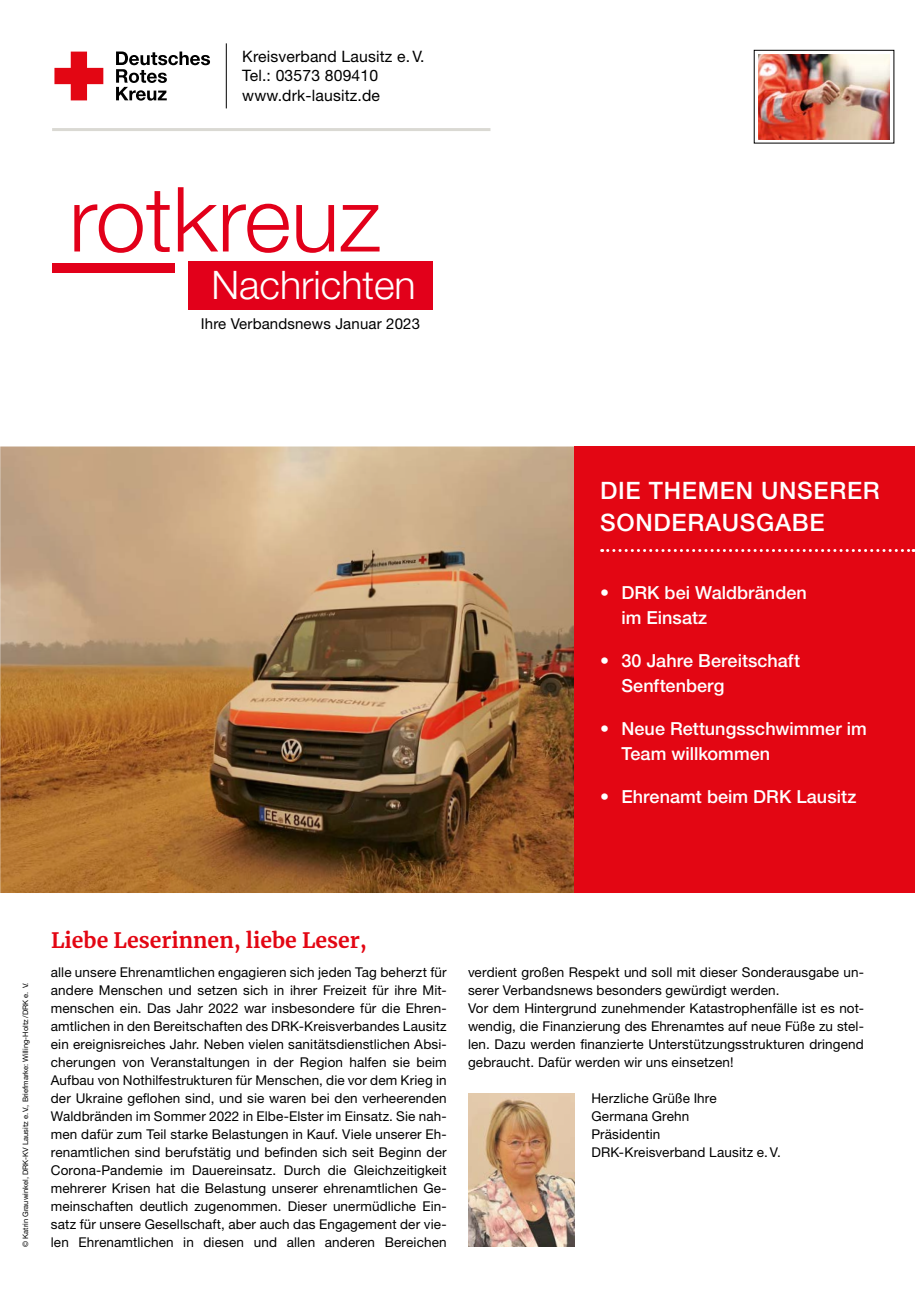
<style>
.page{position:relative;width:915px;height:1297px;background:#fff}
.page>*{position:absolute;margin:0;border:0;box-sizing:border-box;transform-origin:0 0}
.t1{font:300 90px "Helvetica Neue LT Std";color:#e2001a}
.t2{font:300 39.3px "Helvetica Neue LT Pro";color:#fff}
.t3{font:500 24px "Helvetica Neue LT Pro";letter-spacing:.03em;color:#fff}
.t4{font:700 21px "Merriweather";color:#e30613}
.t5{font:500 18px/25.5px "Helvetica Neue LT Pro";color:#fff}
.t6{font:15.75px "Helvetica Neue LT Pro";letter-spacing:.01em;color:#000}
.t7{font:15px "Helvetica Neue LT Pro";letter-spacing:.01em;color:#000}
.MGB_Copy{font:13.5px/18px "Helvetica Neue LT Pro";letter-spacing:.01em;color:#000;text-align:justify}
.MGB_Fotocredits{font:7.5px "Helvetica Neue LT Pro";color:#000}
</style>
<div class="page">
<img style="left:0;top:446px;width:574px;height:447px">
<div style="left:574px;top:446px;width:340px;height:447px;background:#e30613"></div>
<svg style="left:601px;top:549px;width:312px;height:3px"></svg>
<svg style="left:54px;top:52px;width:49px;height:48px"></svg>
<svg style="left:116px;top:52px;width:94px;height:49px"></svg>
<hr style="left:52px;top:128px;width:438px;height:3px;background:#dad9d3">
<hr style="left:226px;top:43px;width:1px;height:65px;background:#000">
<div style="left:188px;top:261px;width:244px;height:49px;background:#e2001a"></div>
<div style="left:52px;top:263px;width:122px;height:9px;background:#e2001a"></div>
<img style="left:468px;top:1093px;width:106px;height:154px">
<div style="left:753px;top:50px;width:140px;height:93px;border:1px solid #000"></div>
<img style="left:758px;top:54px;width:131px;height:85px">
<p class="t6" style="left:242px;top:47px;width:184px">Kreisverband Lausitz e.V.</p>
<p class="t6" style="left:242px;top:66px;width:137px">Tel.: 03573 809410</p>
<p class="t6" style="left:242px;top:85px;width:139px">www.drk-lausitz.de</p>
<p class="t1" style="left:69px;top:164px;width:313px">rotkreuz</p>
<p class="t2" style="left:211px;top:261px;width:206px">Nachrichten</p>
<p class="t7" style="left:201px;top:314px;width:220px">Ihre Verbandsnews Januar 2023</p>
<p class="t3" style="left:600px;top:476px;width:281px">DIE THEMEN UNSERER</p>
<p class="t3" style="left:600px;top:508px;width:226px">SONDERAUSGABE</p>
<p class="t5" style="left:621px;top:579px;width:187px;text-indent:-21px">• DRK bei Waldbränden im Einsatz</p>
<p class="t5" style="left:621px;top:647px;width:180px;text-indent:-21px">• 30 Jahre Bereitschaft<br>Senftenberg</p>
<p class="t5" style="left:621px;top:715px;width:246px;text-indent:-21px">• Neue Rettungsschwimmer im<br>Team willkommen</p>
<p class="t5" style="left:600px;top:783px;width:257px">• Ehrenamt beim DRK Lausitz</p>
<p class="MGB_Fotocredits" style="left:21px;top:1247px;width:265px;rotate:-90deg">© Katrin Grauwinkel, DRK-KV Lausitz e.V., Briefmarke: Willing-Holtz /DRK e. V.</p>
<p class="t4" style="left:51px;top:925px;width:317px">Liebe Leserinnen, liebe Leser,</p>
<p class="MGB_Copy" style="left:51px;top:962px;width:397px">alle unsere Ehrenamtlichen engagieren sich jeden Tag beherzt für andere Menschen und setzen sich in ihrer Freizeit für ihre Mit&shy;menschen ein. Das Jahr 2022 war insbesondere für die Ehren&shy;amtlichen in den Bereitschaften des DRK-Kreisverbandes Lausitz ein ereignisreiches Jahr. Neben vielen sanitätsdienstlichen Absi&shy;cherungen von Veranstaltungen in der Region halfen sie beim Aufbau von Nothilfestrukturen für Menschen, die vor dem Krieg in der Ukraine geflohen sind, und sie waren bei den verheerenden Waldbränden im Sommer 2022 in Elbe-Elster im Einsatz. Sie nah&shy;men dafür zum Teil starke Belastungen in Kauf. Viele unserer Eh&shy;renamtlichen sind berufstätig und befinden sich seit Beginn der Corona-Pandemie im Dauereinsatz. Durch die Gleichzeitigkeit mehrerer Krisen hat die Belastung unserer ehrenamtlichen Ge&shy;meinschaften deutlich zugenommen. Dieser unermüdliche Ein&shy;satz für unsere Gesellschaft, aber auch das Engagement der vie&shy;len Ehrenamtlichen in diesen und allen anderen Bereichen</p>
<p class="MGB_Copy" style="left:468px;top:962px;width:397px">verdient großen Respekt und soll mit dieser Sonderausgabe un&shy;serer Verbandsnews besonders gewürdigt werden.</p>
<p class="MGB_Copy" style="left:468px;top:998px;width:397px">Vor dem Hintergrund zunehmender Katastrophenfälle ist es not&shy;wendig, die Finanzierung des Ehrenamtes auf neue Füße zu stel&shy;len. Dazu werden finanzierte Unterstützungsstrukturen dringend gebraucht. Dafür werden wir uns einsetzen!</p>
<p class="MGB_Copy" style="left:591px;top:1088px;width:127px">Herzliche Grüße Ihre</p>
<p class="MGB_Copy" style="left:591px;top:1106px;width:99px">Germana Grehn</p>
<p class="MGB_Copy" style="left:591px;top:1124px;width:70px">Präsidentin</p>
<p class="MGB_Copy" style="left:591px;top:1142px;width:191px">DRK-Kreisverband Lausitz e.V.</p>
</div>
